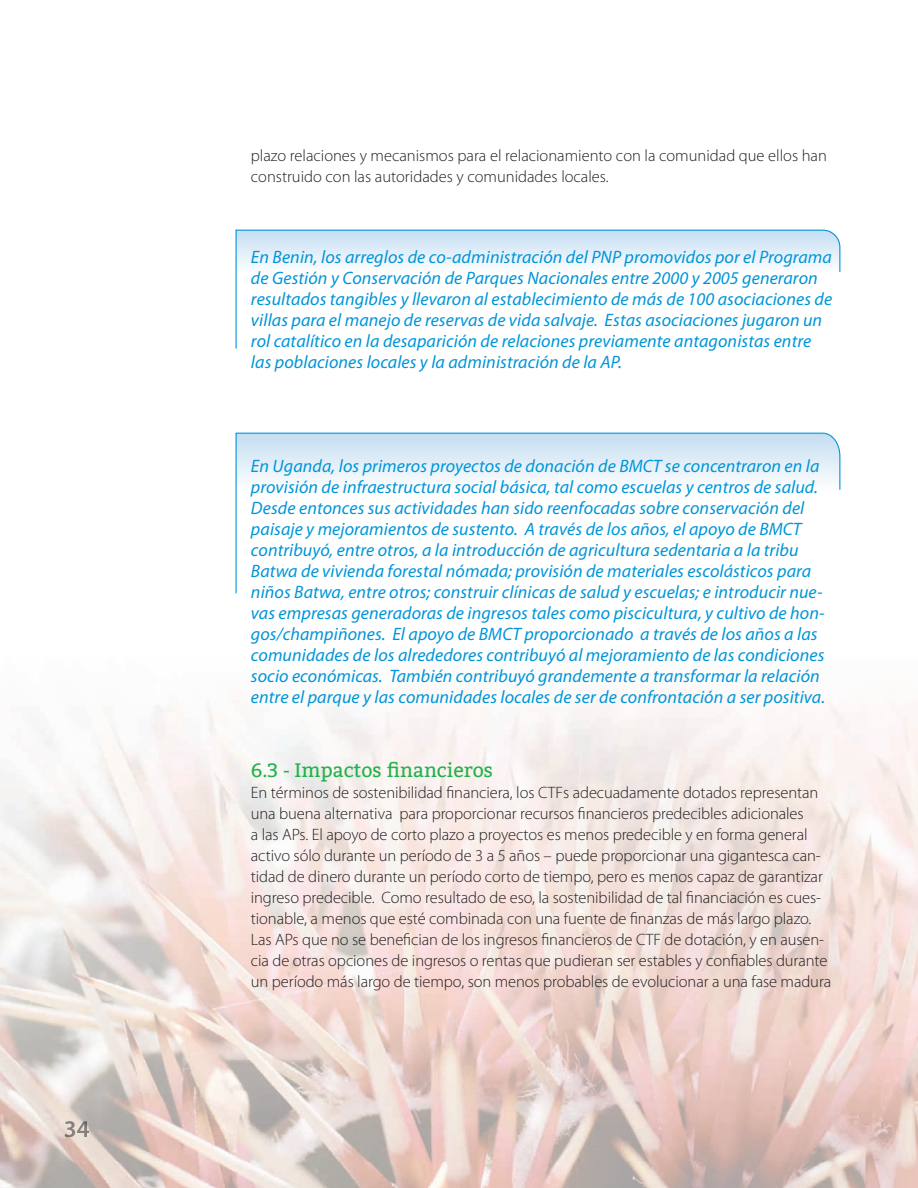
<style>
.page{position:relative;width:918px;height:1188px;background:#fff}
.page>*{position:absolute;margin:0;border:0;box-sizing:border-box;transform-origin:0 0}
.t1{font:19.5px "Bitter";color:#23b24b}
.t2{font:italic 18px/21px "Myriad Pro";letter-spacing:.005em;color:#0095d9}
.t3{font:300 16.5px/21px "Myriad Pro";letter-spacing:-.005em;color:#231f20}
</style>
<div class="page">
<img style="left:0;top:689px;width:918px;height:499px">
<img style="left:65px;top:1121px;width:24px;height:16px">
<svg style="left:235px;top:229px;width:606px;height:120px"></svg>
<svg style="left:235px;top:432px;width:606px;height:162px"></svg>
<p class="t3" style="left:251px;top:145px;width:578px">plazo relaciones y mecanismos para el relacionamiento con la comunidad que ellos han construido con las autoridades y comunidades locales.</p>
<p class="t2" style="left:251px;top:246px;width:583px">En Benin, los arreglos de co-administración del PNP promovidos por el Programa de Gestión y Conservación de Parques Nacionales entre 2000 y 2005 generaron resultados tangibles y llevaron al establecimiento de más de 100 asociaciones de villas para el manejo de reservas de vida salvaje. Estas asociaciones jugaron un rol catalítico en la desaparición de relaciones previamente antagonistas entre las poblaciones locales y la administración de la AP.</p>
<p class="t2" style="left:251px;top:456px;width:576px">En Uganda, los primeros proyectos de donación de BMCT se concentraron en la provisión de infraestructura social básica, tal como escuelas y centros de salud.<br>Desde entonces sus actividades han sido reenfocadas sobre conservación del paisaje y mejoramientos de sustento. A través de los años, el apoyo de BMCT contribuyó, entre otros, a la introducción de agricultura sedentaria a la tribu Batwa de vivienda forestal nómada; provisión de materiales escolásticos para niños Batwa, entre otros; construir clínicas de salud y escuelas; e introducir nue&shy;vas empresas generadoras de ingresos tales como piscicultura, y cultivo de hon&shy;gos/champiñones. El apoyo de BMCT proporcionado a través de los años a las comunidades de los alrededores contribuyó al mejoramiento de las condiciones socio económicas. También contribuyó grandemente a transformar la relación entre el parque y las comunidades locales de ser de confrontación a ser positiva.</p>
<p class="t1" style="left:251px;top:759px;width:244px">6.3 - Impactos financieros</p>
<p class="t3" style="left:251px;top:783px;width:582px">En términos de sostenibilidad financiera, los CTFs adecuadamente dotados representan una buena alternativa para proporcionar recursos financieros predecibles adicionales<br>a las APs. El apoyo de corto plazo a proyectos es menos predecible y en forma general activo sólo durante un período de 3 a 5 años – puede proporcionar una gigantesca can&shy;tidad de dinero durante un período corto de tiempo, pero es menos capaz de garantizar ingreso predecible. Como resultado de eso, la sostenibilidad de tal financiación es cues&shy;tionable, a menos que esté combinada con una fuente de finanzas de más largo plazo.<br>Las APs que no se benefician de los ingresos financieros de CTF de dotación, y en ausen&shy;cia de otras opciones de ingresos o rentas que pudieran ser estables y confiables durante un período más largo de tiempo, son menos probables de evolucionar a una fase madura</p>
</div>
